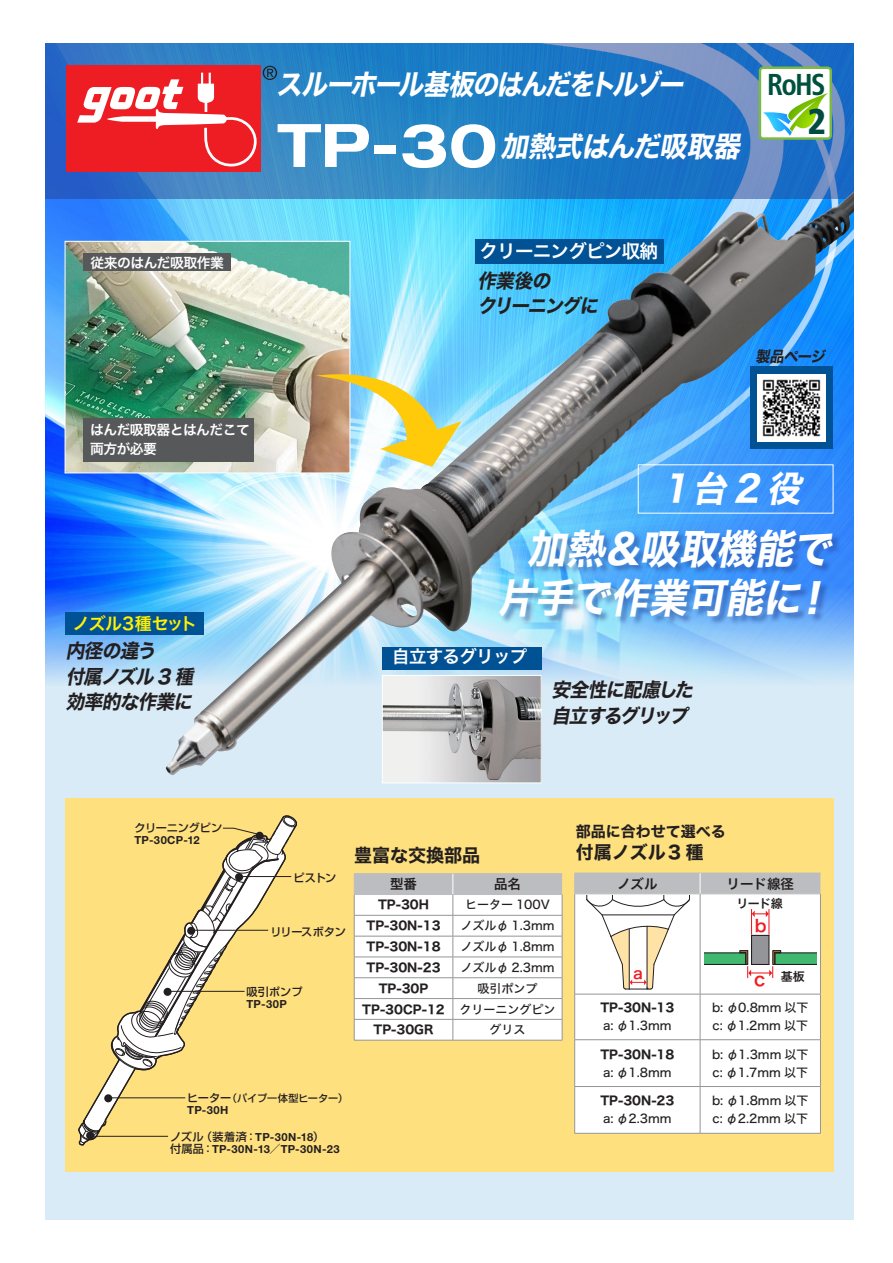
<style>
.page{position:relative;width:893px;height:1263px;background:#fff}
.page>*{position:absolute;margin:0;border:0;box-sizing:border-box;transform-origin:0 0}
.t1{font:700 expanded 60px "Helvetica Neue LT Std";color:#fff}
.t2{font:italic 40.5px/49.5px "Hiragino Sans W7";color:#fff;text-align:right;scale:.95 1}
.t3{font:italic 36px "Hiragino Sans W7";color:#fff;scale:.95 1}
.t4{font:900 condensed 35.85px "Frutiger";color:#004b42}
.t5{font:700 condensed 30.15px "Frutiger";color:#00513c;scale:.96 1}
.t6{font:italic 28.5px/61.5px "Hiragino Sans W7";color:#fff;scale:.9 1}
.t7{font:italic 19.5px/25.5px "Hiragino Sans W7";color:#231f20;scale:.95 1}
.t8{font:18.45px "Hiragino Sans W6";letter-spacing:-.04em;color:#fff}
.t9{font:18px "Hiragino Sans W7";color:#231f20}
.t10{font:17.55px "Hiragino Sans W6";letter-spacing:-.04em;color:#fff}
.t11{font:17.1px "Hiragino Sans W6";letter-spacing:-.04em;color:#fff101}
.t12{font:16.8px "Hiragino Sans W6";color:#ee1d23}
.t13{font:15.3px "Hiragino Sans W6";color:#ee1d23}
.t14{font:15px "Hiragino Sans W7";color:#231f20}
.t15{font:italic 15px "Hiragino Sans W7";color:#231f20;scale:.95 1}
.t16{font:13.8px/19.5px "Hiragino Sans W6";letter-spacing:-.04em;color:#fff}
.t17{font:13.5px "Hiragino Sans W6";color:#231f20}
.t18{font:12px/18px "Hiragino Sans W5";color:#231f20}
.t19{font:12px/20.9px "Hiragino Sans W7";color:#231f20}
.t20{font:12px "Hiragino Sans W6";letter-spacing:-.035em;color:#231f20}
.t21{font:700 11.1px "Helvetica Neue LT Std";letter-spacing:.04em;color:#231f20}
.t22{font:500 11.1px "Shin Go Pro";letter-spacing:-.005em;color:#231f20}
.t23{font:500 10.2px "Shin Go Pro";letter-spacing:-.01em;color:#231f20}
.s1{font-family:"Hiragino Sans W5"}
.s2{font-size:11.1px}
.s3{font-family:"Helvetica Neue LT Std";font-weight:700}
.s4{font-family:"Shin Go Pro";font-weight:500}
.s5{font-family:"Koz Go Pr 6 N";font-weight:400}
.s6{font-size:18px;color:#ee1d23}
</style>
<div class="page">
<div style="left:2px;top:0;width:891px;height:1262px;background:#d9ebf7"></div>
<img style="left:45px;top:199px;width:120px;height:483px">
<svg style="left:45px;top:43px;width:810px;height:156px;background:#2a7bc4"></svg>
<div style="left:65px;top:798px;width:769px;height:373px;background:#ffe07f"></div>
<hr style="left:700px;top:893px;width:121px;height:1px;background:#bcbdc0">
<hr style="left:820px;top:894px;width:1px;height:100px;background:#939598">
<hr style="left:820px;top:994px;width:1px;height:45px;background:#939598">
<hr style="left:700px;top:1039px;width:121px;height:1px;background:#939598">
<hr style="left:820px;top:1040px;width:1px;height:46px;background:#939598">
<hr style="left:700px;top:1086px;width:121px;height:1px;background:#939598">
<hr style="left:820px;top:1087px;width:1px;height:46px;background:#939598">
<hr style="left:574px;top:1133px;width:126px;height:1px;background:#939598">
<hr style="left:700px;top:1133px;width:121px;height:1px;background:#939598">
<div style="left:1px;top:0;width:44px;height:1263px;background:#fff"></div>
<div style="left:0;top:0;width:893px;height:43px;background:#fff"></div>
<div style="left:0;top:1220px;width:893px;height:43px;background:#fff"></div>
<img style="left:67px;top:243px;width:98px;height:228px">
<div style="left:760px;top:68px;width:71px;height:71px;background:#fff;border-radius:3px"></div>
<div style="left:759px;top:67px;width:73px;height:73px;border:2px solid #7cb942;border-radius:3px"></div>
<svg style="left:763px;top:93px;width:65px;height:43px"></svg>
<div style="left:66px;top:66px;width:195px;height:106px;background:#ee1d23"></div>
<svg style="left:263px;top:66px;width:14px;height:14px"></svg>
<svg style="left:77px;top:73px;width:180px;height:89px"></svg>
<img style="left:165px;top:162px;width:690px;height:613px">
<img style="left:384px;top:677px;width:156px;height:104px">
<div style="left:382px;top:675px;width:160px;height:108px;border:1px solid #fff"></div>
<div style="left:855px;top:0;width:38px;height:1263px;background:#fff"></div>
<div style="left:499px;top:529px;width:343px;height:97px;background:#253f8e;opacity:.5"></div>
<hr style="left:354px;top:873px;width:99px;height:1px;background:#bcbdc0">
<hr style="left:453px;top:873px;width:109px;height:1px;background:#bcbdc0">
<hr style="left:354px;top:1040px;width:99px;height:1px;background:#939598">
<hr style="left:453px;top:1040px;width:109px;height:1px;background:#939598">
<svg style="left:354px;top:874px;width:209px;height:166px;background:#f1f1f1"></svg>
<div style="left:475px;top:239px;width:188px;height:24px;background:#005295"></div>
<div style="left:65px;top:612px;width:139px;height:22px;background:#005295"></div>
<div style="left:382px;top:647px;width:159px;height:22px;background:#005295"></div>
<div style="left:84px;top:253px;width:147px;height:18px;background:#57585a"></div>
<div style="left:84px;top:418px;width:170px;height:44px;background:#57585a"></div>
<svg style="left:315px;top:363px;width:146px;height:104px;background:#c3c9a4"></svg>
<svg style="left:574px;top:873px;width:246px;height:260px;background:#eff0ee"></svg>
<svg style="left:78px;top:815px;width:219px;height:331px"></svg>
<hr style="left:236px;top:876px;width:55px;height:1px;background:#231f20">
<div style="left:187px;top:927px;width:8px;height:8px;background:#231f20;border-radius:50%"></div>
<hr style="left:188px;top:930px;width:80px;height:1px;background:#231f20">
<div style="left:164px;top:988px;width:8px;height:8px;background:#231f20;border-radius:50%"></div>
<hr style="left:165px;top:991px;width:80px;height:1px;background:#231f20">
<div style="left:104px;top:1094px;width:8px;height:8px;background:#231f20;border-radius:50%"></div>
<div style="left:86px;top:1131px;width:8px;height:8px;background:#231f20;border-radius:50%"></div>
<hr style="left:105px;top:1097px;width:80px;height:1px;background:#231f20">
<hr style="left:88px;top:1136px;width:80px;height:1px;background:#231f20">
<div style="left:750px;top:366px;width:83px;height:83px;background:#005295"></div>
<img style="left:758px;top:374px;width:67px;height:68px">
<h3 class="t6" style="left:500px;top:55px;width:277px;text-indent:-224px">スルーホール基板のはんだをトルゾー<br>加熱式はんだ吸取器</h3>
<h1 class="t1" style="left:278px;top:108px;width:222px">TP-30</h1>
<h3 class="t5" style="left:767px;top:67px;width:62px">RoHS</h3>
<h3 class="t4" style="left:808px;top:100px;width:20px">2</h3>
<p class="t16" style="left:91px;top:252px;width:135px">従来のはんだ吸取作業</p>
<p class="t16" style="left:90px;top:419px;width:161px">はんだ吸取器とはんだこて両方が必要</p>
<h3 class="t11" style="left:72px;top:608px;width:126px">ノズル3種セット</h3>
<h3 class="t7" style="left:66px;top:639px;width:142px">内径の違う<br>付属ノズル 3 種効率的な作業に</h3>
<h3 class="t8" style="left:479px;top:234px;width:180px">クリーニングピン収納</h3>
<h3 class="t7" style="left:477px;top:269px;width:134px">作業後の<br>クリーニングに</h3>
<p class="t15" style="left:755px;top:344px;width:79px">製品ページ</p>
<h3 class="t3" style="left:663px;top:460px;width:158px">1台2役</h3>
<h2 class="t2" style="left:498px;top:525px;width:365px">加熱＆吸取機能で片手で作業可能に！</h2>
<h3 class="t10" style="left:392px;top:641px;width:137px">自立するグリップ</h3>
<h3 class="t7" style="left:551px;top:678px;width:157px">安全性に配慮した自立するグリップ</h3>
<p class="t22" style="left:134px;top:819px;width:89px">クリーニングピン</p>
<p class="t21" style="left:134px;top:833px;width:67px">TP-30CP-12</p>
<p class="t14" style="left:576px;top:820px;width:151px">部品に合わせて選べる</p>
<h3 class="t9" style="left:354px;top:841px;width:127px">豊富な交換部品</h3>
<h3 class="t9" style="left:576px;top:838px;width:129px">付属ノズル3 種</h3>
<p class="t22" style="left:293px;top:869px;width:44px">ピストン</p>
<p class="t22" style="left:270px;top:922px;width:77px">リリースボタン</p>
<p class="t22" style="left:247px;top:982px;width:58px">吸引ポンプ</p>
<p class="t21" style="left:247px;top:997px;width:42px">TP-30P</p>
<p class="t17" style="left:390px;top:872px;width:28px">型番</p>
<p class="t17" style="left:494px;top:872px;width:28px">品名</p>
<p class="t19" style="left:378px;top:895px;width:52px">TP-30H</p>
<p class="t18" style="left:465px;top:895px;width:86px">ヒーター 100V</p>
<p class="t19" style="left:367px;top:916px;width:76px">TP-30N-13</p>
<p class="t18" style="left:460px;top:916px;width:96px">ノズルφ 1.3mm</p>
<p class="t19" style="left:367px;top:937px;width:76px">TP-30N-18</p>
<p class="t18" style="left:460px;top:937px;width:96px">ノズルφ 1.8mm</p>
<p class="t19" style="left:367px;top:957px;width:76px">TP-30N-23</p>
<p class="t18" style="left:460px;top:958px;width:96px">ノズルφ 2.3mm</p>
<p class="t19" style="left:379px;top:978px;width:51px">TP-30P</p>
<p class="t18" style="left:477px;top:978px;width:61px">吸引ポンプ</p>
<p class="t19" style="left:373px;top:999px;width:184px;text-indent:-11px">TP-30CP-12 <span class="s1">クリーニングピン<br></span>TP-30GR</p>
<p class="t18" style="left:489px;top:1020px;width:37px">グリス</p>
<p class="t23" style="left:187px;top:1090px;width:162px"><span class="s2">ヒーター</span>（パイプ一体型ヒーター）</p>
<p class="t21" style="left:187px;top:1103px;width:43px">TP-30H</p>
<p class="t22" style="left:170px;top:1127px;width:155px">ノズル（装着済：<span class="s3">TP-30N-18</span>）</p>
<p class="t21" style="left:170px;top:1142px;width:171px"><span class="s4">付属品：</span>TP-30N-13<span class="s5">／</span>TP-30N-23</p>
<p class="t17" style="left:617px;top:871px;width:42px">ノズル</p>
<p class="t17" style="left:726px;top:871px;width:69px">リード線径</p>
<p class="t18" style="left:728px;top:892px;width:61px">　　　　　</p>
<p class="t20" style="left:736px;top:892px;width:48px">リード線</p>
<p class="t13" style="left:633px;top:959px;width:11px">a</p>
<h3 class="t12" style="left:755px;top:911px;width:13px">b</h3>
<p class="t20" style="left:754px;top:965px;width:52px"><span class="s6">c</span> 基板</p>
<p class="t19" style="left:600px;top:998px;width:76px">TP-30N-13</p>
<p class="t18" style="left:603px;top:1016px;width:70px">a: φ1.3mm</p>
<p class="t18" style="left:712px;top:998px;width:98px">b: φ0.8mm 以下c: φ1.2mm 以下</p>
<p class="t19" style="left:600px;top:1044px;width:76px">TP-30N-18</p>
<p class="t18" style="left:603px;top:1062px;width:70px">a: φ1.8mm</p>
<p class="t18" style="left:712px;top:1044px;width:98px">b: φ1.3mm 以下c: φ1.7mm 以下</p>
<p class="t19" style="left:600px;top:1091px;width:76px">TP-30N-23</p>
<p class="t18" style="left:603px;top:1109px;width:70px">a: φ2.3mm</p>
<p class="t18" style="left:712px;top:1091px;width:98px">b: φ1.8mm 以下c: φ2.2mm 以下</p>
</div>
